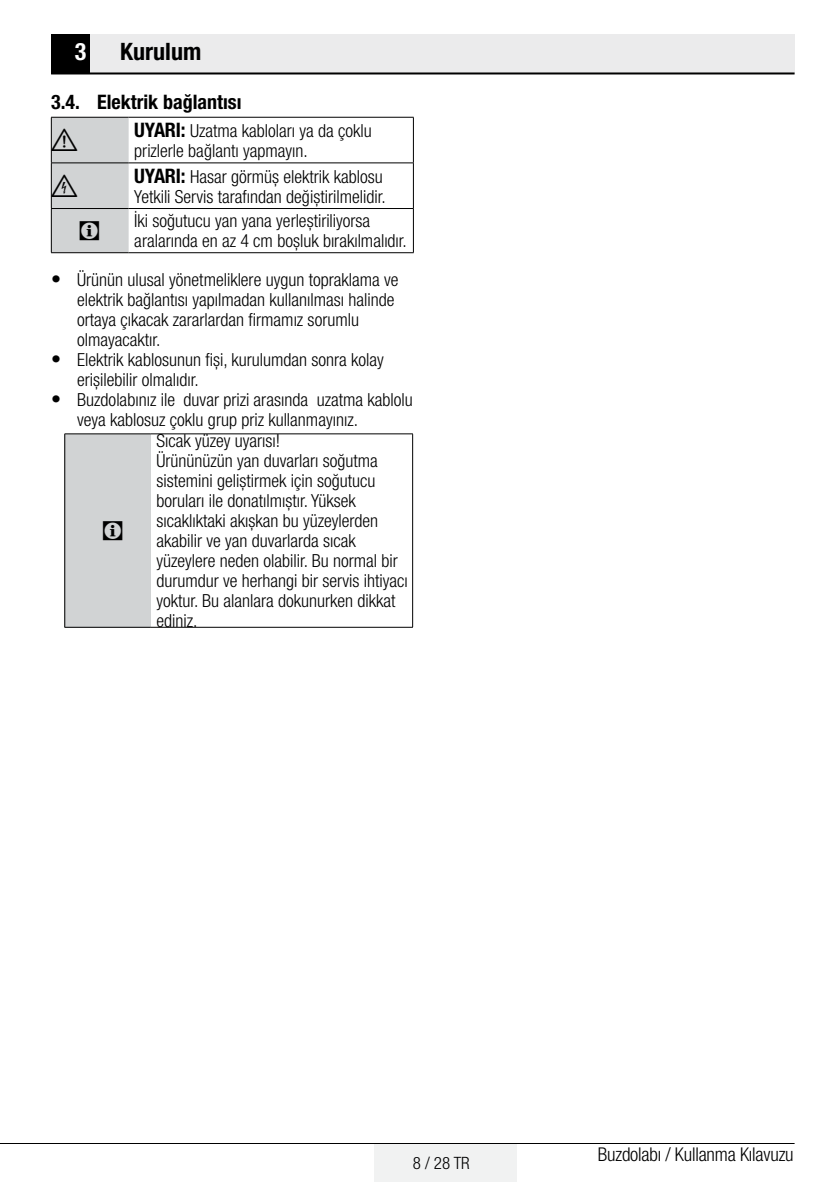
<style>
.page{position:relative;width:840px;height:1191px;background:#fff}
.page>*{position:absolute;margin:0;border:0;box-sizing:border-box;transform-origin:0 0}
.t1{font:28px "ZIWARNUN";color:#000}
.t2{font:700 condensed 24px "Helvetica Neue LT Pro";color:#000}
.t3{font:700 condensed 24px "Helvetica Neue LT Pro";color:#fff}
.t4{font:700 condensed 20px "Helvetica Neue LT Pro";color:#000}
.t5{font:300 condensed 19px "Helvetica Neue LT Pro";letter-spacing:-.01em;color:#000}
.t6{font:300 condensed 18px/20px "Helvetica Neue LT Pro";color:#000}
.t7{font:300 condensed 17px "Helvetica Neue LT Pro";color:#000}
.s1{font-weight:700;font-size:20px}
</style>
<div class="page">
<div style="left:374px;top:1143px;width:142px;height:38px;background:#f1f2f2"></div>
<hr style="left:0;top:1143px;width:794px;height:1px;background:#000">
<div style="left:51px;top:34px;width:39px;height:40px;background:#000"></div>
<div style="left:90px;top:34px;width:704px;height:40px;background:#ebebec"></div>
<hr style="left:51px;top:72px;width:743px;height:2px;background:#000">
<div style="left:52px;top:118px;width:77px;height:134px;background:#d1d3d4"></div>
<hr style="left:51px;top:117px;width:78px;height:1px;background:#000">
<hr style="left:51px;top:117px;width:1px;height:46px;background:#000">
<hr style="left:129px;top:117px;width:284px;height:1px;background:#000">
<hr style="left:413px;top:117px;width:1px;height:46px;background:#000">
<hr style="left:51px;top:162px;width:78px;height:1px;background:#000">
<hr style="left:51px;top:163px;width:1px;height:45px;background:#000">
<hr style="left:129px;top:162px;width:284px;height:1px;background:#000">
<hr style="left:413px;top:163px;width:1px;height:45px;background:#000">
<hr style="left:51px;top:209px;width:1px;height:43px;background:#000">
<hr style="left:413px;top:209px;width:1px;height:43px;background:#000">
<hr style="left:51px;top:252px;width:78px;height:1px;background:#000">
<hr style="left:51px;top:208px;width:78px;height:1px;background:#000">
<hr style="left:129px;top:208px;width:284px;height:1px;background:#000">
<hr style="left:129px;top:252px;width:284px;height:1px;background:#000">
<div style="left:65px;top:434px;width:86px;height:193px;background:#d1d3d4"></div>
<hr style="left:64px;top:627px;width:87px;height:1px;background:#000">
<hr style="left:151px;top:627px;width:261px;height:1px;background:#000">
<hr style="left:64px;top:433px;width:87px;height:1px;background:#000">
<hr style="left:64px;top:434px;width:1px;height:193px;background:#000">
<hr style="left:151px;top:433px;width:261px;height:1px;background:#000">
<hr style="left:412px;top:434px;width:1px;height:193px;background:#000">
<h2 class="t3" style="left:75px;top:37px;width:13px">3</h2>
<h2 class="t2" style="left:120px;top:37px;width:82px">Kurulum</h2>
<p class="t4" style="left:51px;top:90px;width:192px">3.4. Elektrik bağlantısı</p>
<h1 class="t1" style="left:52px;top:125px;width:29px">A</h1>
<p class="t6" style="left:134px;top:121px;width:239px"><span class="s1">UYARI:</span> Uzatma kabloları ya da çoklu prizlerle bağlantı yapmayın.</p>
<h1 class="t1" style="left:52px;top:171px;width:29px">B</h1>
<p class="t6" style="left:134px;top:166px;width:253px"><span class="s1">UYARI:</span> Hasar görmüş elektrik kablosu<br>Yetkili Servis tarafından değiştirilmelidir.</p>
<h1 class="t1" style="left:78px;top:216px;width:25px">C</h1>
<p class="t6" style="left:134px;top:210px;width:274px">İki soğutucu yan yana yerleştiriliyorsa aralarında en az 4 cm boşluk bırakılmalıdır.</p>
<p class="t6" style="left:77px;top:269px;width:322px;text-indent:-26px"><span class="s1">•</span> Ürünün ulusal yönetmeliklere uygun topraklama ve elektrik bağlantısı yapılmadan kullanılması halinde ortaya çıkacak zararlardan firmamız sorumlu olmayacaktır.</p>
<p class="t6" style="left:77px;top:349px;width:308px;text-indent:-26px"><span class="s1">•</span> Elektrik kablosunun fişi, kurulumdan sonra kolay erişilebilir olmalıdır.</p>
<p class="t6" style="left:77px;top:389px;width:337px;text-indent:-26px"><span class="s1">•</span> Buzdolabınız ile duvar prizi arasında uzatma kablolu veya kablosuz çoklu grup priz kullanmayınız.</p>
<h1 class="t1" style="left:101px;top:516px;width:25px">C</h1>
<p class="t6" style="left:156px;top:430px;width:253px">Sıcak yüzey uyarısı!<br>Ürününüzün yan duvarları soğutma sistemini geliştirmek için soğutucu boruları ile donatılmıştır. Yüksek sıcaklıktaki akışkan bu yüzeylerden akabilir ve yan duvarlarda sıcak yüzeylere neden olabilir. Bu normal bir durumdur ve herhangi bir servis ihtiyacı yoktur. Bu alanlara dokunurken dikkat ediniz.</p>
<p class="t7" style="left:412px;top:1153px;width:58px">8 / 28 TR</p>
<p class="t5" style="left:597px;top:1143px;width:197px">Buzdolabı / Kullanma Kılavuzu</p>
</div>
